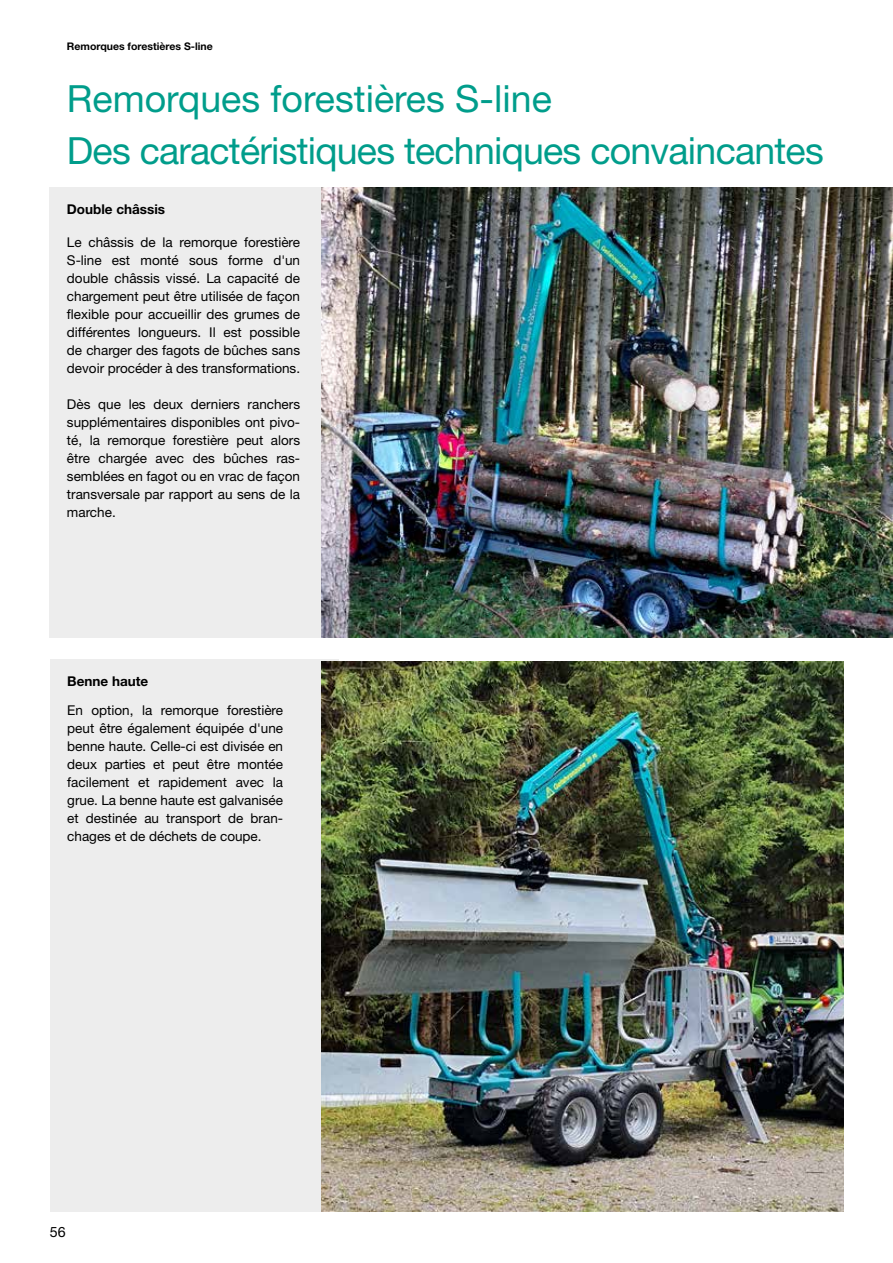
<style>
.page{position:relative;width:893px;height:1263px;background:#fff}
.page>*{position:absolute;margin:0;border:0;box-sizing:border-box;transform-origin:0 0}
.t1{font:37.5px/52.5px "Helvetica Neue LT Pro";letter-spacing:-.02em;color:#009d8b}
.t2{font:14.25px "Helvetica Neue LT Pro";color:#000}
.t3{font:13.5px/18px "Helvetica Neue LT Pro";color:#000;text-align:justify}
.t4{font:700 13.5px "Helvetica Neue LT Pro";color:#000}
.t5{font:700 10.5px "Helvetica Neue LT Pro";color:#000}
</style>
<div class="page">
<div style="left:50px;top:187px;width:843px;height:451px;background:#ededed"></div>
<div style="left:50px;top:659px;width:288px;height:553px;background:#ededed"></div>
<img style="left:321px;top:187px;width:572px;height:451px">
<img style="left:321px;top:662px;width:522px;height:550px">
<p class="t5" style="left:67px;top:40px;width:147px">Remorques forestières S-line</p>
<h1 class="t1" style="left:67px;top:71px;width:758px">Remorques forestières S-line<br>Des caractéristiques techniques convaincantes</h1>
<p class="t4" style="left:67px;top:200px;width:100px">Double châssis</p>
<p class="t3" style="left:67px;top:233px;width:235px">Le châssis de la remorque forestière S-line est monté sous forme d'un double châssis vissé. La capacité de chargement peut être utilisée de façon flexible pour accueillir des grumes de différentes longueurs. Il est possible de charger des fagots de bûches sans devoir procéder à des transformations.</p>
<p class="t3" style="left:67px;top:395px;width:235px">Dès que les deux derniers ranchers supplémentaires disponibles ont pivo&shy;té, la remorque forestière peut alors être chargée avec des bûches ras&shy;semblées en fagot ou en vrac de façon transversale par rapport au sens de la marche.</p>
<p class="t4" style="left:67px;top:672px;width:83px">Benne haute</p>
<p class="t3" style="left:67px;top:701px;width:217px">En option, la remorque forestière peut être également équipée d'une benne haute. Celle-ci est divisée en deux parties et peut être montée facilement et rapidement avec la grue. La benne haute est galvanisée et destinée au transport de bran&shy;chages et de déchets de coupe.</p>
<p class="t2" style="left:50px;top:1223px;width:17px">56</p>
</div>
